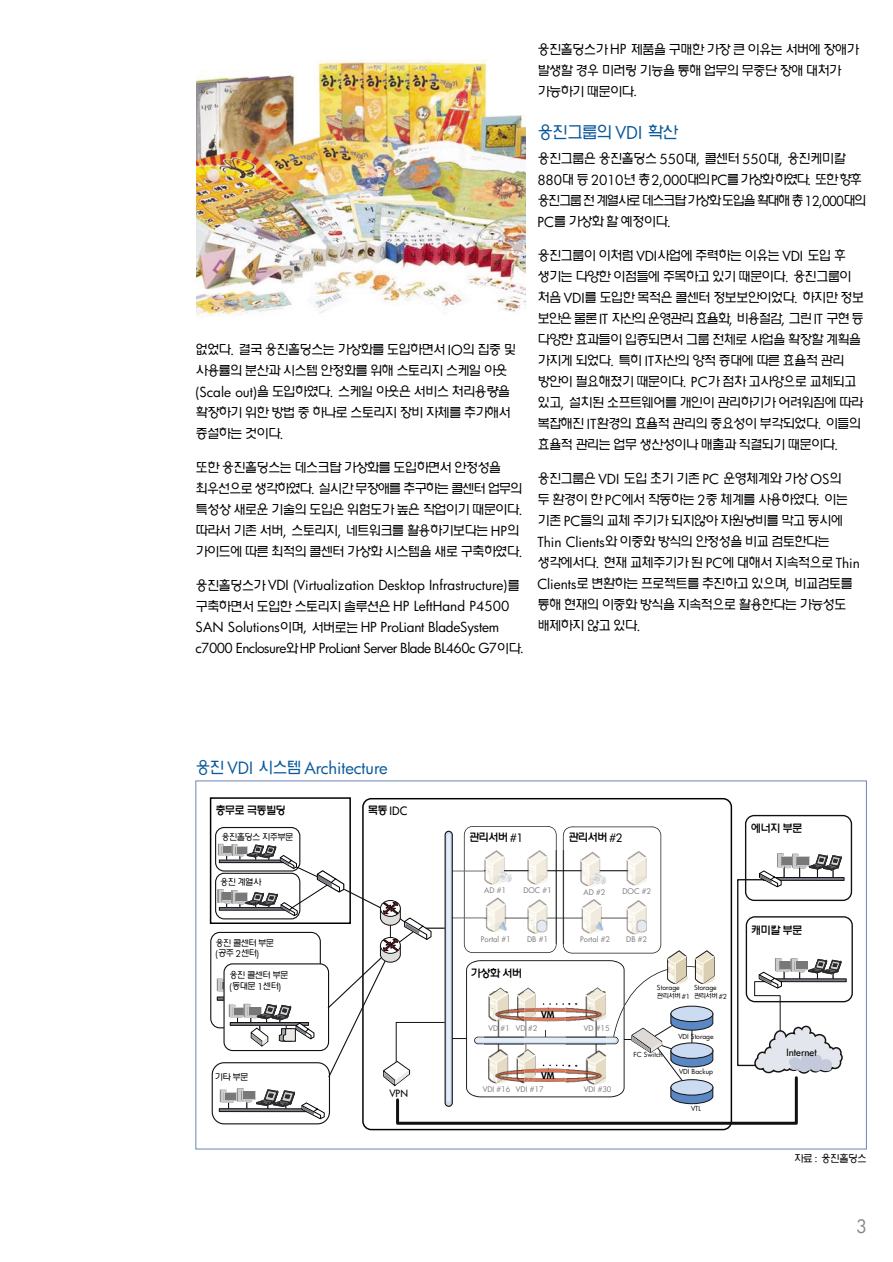
<style>
.page{position:relative;width:893px;height:1262px;background:#fff}
.page>*{position:absolute;margin:0;border:0;box-sizing:border-box;transform-origin:0 0}
.t1{font:18px "Futura CE";color:#848484}
.t2{font:300 17.25px "HY Wul Nun";letter-spacing:-.08em;color:#0a599b;scale:.93 1}
.t3{font:16.5px "Futura CE";color:#0a599b}
.t4{font:300 13.5px/21px "HY Wul Nun";letter-spacing:-.08em;color:#000;scale:.93 1}
.t5{font:300 13.5px/21px "HY Wul Nun";letter-spacing:-.135em;color:#000;scale:.93 1}
.t6{font:13.5px/21px "Futura CE";letter-spacing:-.045em;color:#000}
.t7{font:13.5px "Futura CE";color:#000}
.t8{font:500 11.25px "HY Wul Nun";letter-spacing:-.08em;color:#000;scale:.93 1}
.t9{font:500 11.25px "Futura CE";color:#000}
.t10{font:300 10.5px "HY Wul Nun";letter-spacing:-.08em;color:#000;scale:.93 1}
.t11{font:500 9.75px "Futura CE";color:#000}
.t12{font:300 9px/10.5px "HY Wul Nun";letter-spacing:-.08em;color:#000;scale:.93 1}
.t13{font:800 9px "Futura CE";color:#000}
.t14{font:7.5px "Futura CE";color:#777}
.t15{font:6.75px "Futura CE";color:#000}
.t16{font:300 6.75px "HY Wul Nun";letter-spacing:-.075em;color:#000;scale:.93 1}
.s1{font-family:"Futura CE";font-weight:400}
.s2{font-family:"HY Wul Nun";font-weight:300}
.s3{font-family:"HY Wul Nun"}
.s4{font-family:"Futura CE"}
</style>
<div class="page">
<img style="left:196px;top:59px;width:329px;height:257px">
<div style="left:210px;top:797px;width:141px;height:127px;border:2px solid #000"></div>
<div style="left:745px;top:815px;width:107px;height:86px;border:1px solid #121110;border-radius:9px"></div>
<div style="left:763px;top:877px;width:81px;height:3px;border:1px solid #121110"></div>
<div style="left:762px;top:978px;width:84px;height:4px;border:1px solid #121110"></div>
<svg style="left:217px;top:826px;width:626px;height:300px"></svg>
<p class="t4" style="left:195px;top:340px;width:346px">없었다<span class="s1">.</span> 결국 웅진홀딩스는 가상화를 도입하면서 <span class="s1">IO</span>의 집중 및 사용률의 분산과 시스템 안정화를 위해 스토리지 스케일 아웃 <span class="s1">(Scale out)</span>을 도입하였다<span class="s1">.</span> 스케일 아웃은 서비스 처리용량을 확장하기 위한 방법 중 하나로 스토리지 장비 자체를 추가해서 증설하는 것이다<span class="s1">.</span></p>
<p class="t4" style="left:195px;top:458px;width:353px">또한 웅진홀딩스는 데스크탑 가상화를 도입하면서 안정성을 최우선으로 생각하였다<span class="s1">.</span> 실시간 무장애를 추구하는 콜센터 업무의 특성상 새로운 기술의 도입은 위험도가 높은 작업이기 때문이다<span class="s1">. </span>따라서 기존 서버<span class="s1">,</span> 스토리지<span class="s1">,</span> 네트워크를 활용하기보다는 <span class="s1">HP</span>의 가이드에 따른 최적의 콜센터 가상화 시스템을 새로 구축하였다<span class="s1">.</span></p>
<p class="t7" style="left:195px;top:579px;width:326px"><span class="s2">웅진홀딩스가</span> VDI (Virtualization Desktop Infrastructure)<span class="s2">를</span></p>
<p class="t4" style="left:195px;top:597px;width:339px">구축하면서 도입한 스토리지 솔루션은 <span class="s1">HP LeftHand P4500</span></p>
<p class="t6" style="left:195px;top:618px;width:330px">SAN Solutions<span class="s2">이며</span>, <span class="s2">서버로는</span> HP ProLiant BladeSystem c7000 Enclosure<span class="s2">와</span> HP ProLiant Server Blade BL460c G7<span class="s2">이다</span>.</p>
<p class="t4" style="left:537px;top:40px;width:347px">웅진홀딩스가 <span class="s1">HP</span> 제품을 구매한 가장 큰 이유는 서버에 장애가 발생할 경우 미러링 기능을 통해 업무의 무중단 장애 대처가 가능하기 때문이다<span class="s1">.</span></p>
<p class="t2" style="left:537px;top:125px;width:153px">웅진그룹의 <span class="s1">VDI</span> 확산</p>
<p class="t5" style="left:537px;top:149px;width:355px">웅진그룹은 웅진홀딩스 <span class="s1">550</span>대<span class="s1">,</span> 콜센터 <span class="s1">550</span>대<span class="s1">,</span> 웅진케미칼<br><span class="s1">880</span>대 등 <span class="s1">2010</span>년 총<span class="s1">2,000</span>대의<span class="s1">PC</span>를가상화하였다<span class="s1">.</span> 또한향후 웅진그룹 전 계열사로 데스크탑 가상화 도입을 확대해 총 <span class="s1">12,000</span>대의<br><span class="s1">PC</span>를 가상화 할 예정이다<span class="s1">.</span></p>
<p class="t4" style="left:537px;top:246px;width:353px">웅진그룹이 이처럼 <span class="s1">VDI</span>사업에 주력하는 이유는 <span class="s1">VDI</span> 도입 후 생기는 다양한 이점들에 주목하고 있기 때문이다<span class="s1">.</span> 웅진그룹이 처음 <span class="s1">VDI</span>를 도입한 목적은 콜센터 정보보안이었다<span class="s1">.</span> 하지만 정보 보안은 물론 <span class="s1">IT</span> 자산의 운영관리 효율화<span class="s1">,</span> 비용절감<span class="s1">,</span> 그린 <span class="s1">IT</span> 구현 등 다양한 효과들이 입증되면서 그룹 전체로 사업을 확장할 계획을 가지게 되었다<span class="s1">.</span> 특히 <span class="s1">IT</span>자산의 양적 증대에 따른 효율적 관리 방안이 필요해졌기 때문이다<span class="s1">. PC</span>가 점차 고사양으로 교체되고 있고<span class="s1">,</span> 설치된 소프트웨어를 개인이 관리하기가 어려워짐에 따라 복잡해진 <span class="s1">IT</span>환경의 효율적 관리의 중요성이 부각되었다<span class="s1">.</span> 이들의 효율적 관리는 업무 생산성이나 매출과 직결되기 때문이다<span class="s1">.</span></p>
<p class="t4" style="left:537px;top:469px;width:348px">웅진그룹은 <span class="s1">VDI</span> 도입 초기 기존 <span class="s1">PC</span> 운영체계와 가상 <span class="s1">OS</span>의<br>두 환경이 한 <span class="s1">PC</span>에서 작동하는 <span class="s1">2</span>중 체계를 사용하였다<span class="s1">.</span> 이는 기존 <span class="s1">PC</span>들의 교체 주기가 되지않아 자원낭비를 막고 동시에<br><span class="s1">Thin Clients</span>와 이중화 방식의 안정성을 비교 검토한다는 생각에서다<span class="s1">.</span> 현재 교체주기가 된 <span class="s1">PC</span>에 대해서 지속적으로 <span class="s1">Thin<br>Clients</span>로 변환하는 프로젝트를 추진하고 있으며<span class="s1">,</span> 비교검토를 통해 현재의 이중화 방식을 지속적으로 활용한다는 가능성도 배제하지 않고 있다<span class="s1">.</span></p>
<p class="t3" style="left:195px;top:759px;width:194px"><span class="s2">웅진</span> VDI <span class="s2">시스템</span> Architecture</p>
<p class="t8" style="left:215px;top:805px;width:78px">충무로 극동빌딩</p>
<p class="t9" style="left:368px;top:805px;width:41px"><span class="s3">목동</span> IDC</p>
<p class="t12" style="left:221px;top:832px;width:79px">웅진홀딩스 지주부문</p>
<p class="t8" style="left:568px;top:833px;width:60px">관리서버 <span class="s4">#2</span></p>
<p class="t12" style="left:220px;top:877px;width:46px">웅진 계열사</p>
<p class="t8" style="left:469px;top:833px;width:60px">관리서버 <span class="s4">#1</span></p>
<p class="t14" style="left:484px;top:886px;width:23px">AD #1</p>
<p class="t14" style="left:523px;top:886px;width:30px">DOC #1</p>
<p class="t14" style="left:583px;top:888px;width:23px">AD #2</p>
<p class="t14" style="left:622px;top:888px;width:30px">DOC #2</p>
<p class="t12" style="left:215px;top:938px;width:65px">웅진 콜센터 부문 <span class="s1">(</span>공주 <span class="s1">2</span>센터<span class="s1">)</span></p>
<p class="t12" style="left:229px;top:971px;width:65px">웅진 콜센터 부문 <span class="s1">(</span>동대문 <span class="s1">1</span>센터<span class="s1">)</span></p>
<p class="t12" style="left:215px;top:1072px;width:38px">기타 부문</p>
<p class="t11" style="left:389px;top:1088px;width:20px">VPN</p>
<p class="t14" style="left:481px;top:935px;width:31px">Portal #1</p>
<p class="t14" style="left:527px;top:935px;width:22px">DB #1</p>
<p class="t8" style="left:470px;top:968px;width:57px">가상화 서버</p>
<p class="t13" style="left:541px;top:1010px;width:15px">VM</p>
<p class="t14" style="left:488px;top:1024px;width:50px">VD #1 VD #2</p>
<p class="t13" style="left:541px;top:1071px;width:15px">VM</p>
<p class="t14" style="left:482px;top:1086px;width:62px">VDI #16 VDI #17</p>
<p class="t14" style="left:580px;top:935px;width:31px">Portal #2</p>
<p class="t14" style="left:626px;top:935px;width:22px">DB #2</p>
<p class="t14" style="left:584px;top:1024px;width:27px">VD #15</p>
<p class="t14" style="left:584px;top:1085px;width:29px">VDI #30</p>
<p class="t15" style="left:657px;top:984px;width:24px">Storage</p>
<p class="t16" style="left:657px;top:993px;width:37px">관리서버 <span class="s1">#1</span></p>
<p class="t15" style="left:694px;top:984px;width:24px">Storage</p>
<p class="t16" style="left:694px;top:993px;width:37px">관리서버 <span class="s1">#2</span></p>
<p class="t15" style="left:678px;top:1033px;width:37px">VDI Storage</p>
<p class="t15" style="left:679px;top:1068px;width:35px">VDI Backup</p>
<p class="t15" style="left:691px;top:1105px;width:11px">VTL</p>
<p class="t15" style="left:633px;top:1051px;width:31px">FC Switch</p>
<p class="t8" style="left:751px;top:823px;width:57px">에너지 부문</p>
<p class="t8" style="left:751px;top:925px;width:57px">캐미칼 부문</p>
<p class="t11" style="left:786px;top:1047px;width:32px">Internet</p>
<p class="t10" style="left:794px;top:1154px;width:80px">자료 <span class="s1">:</span> 웅진홀딩스</p>
<h1 class="t1" style="left:856px;top:1217px;width:12px">3</h1>
</div>
